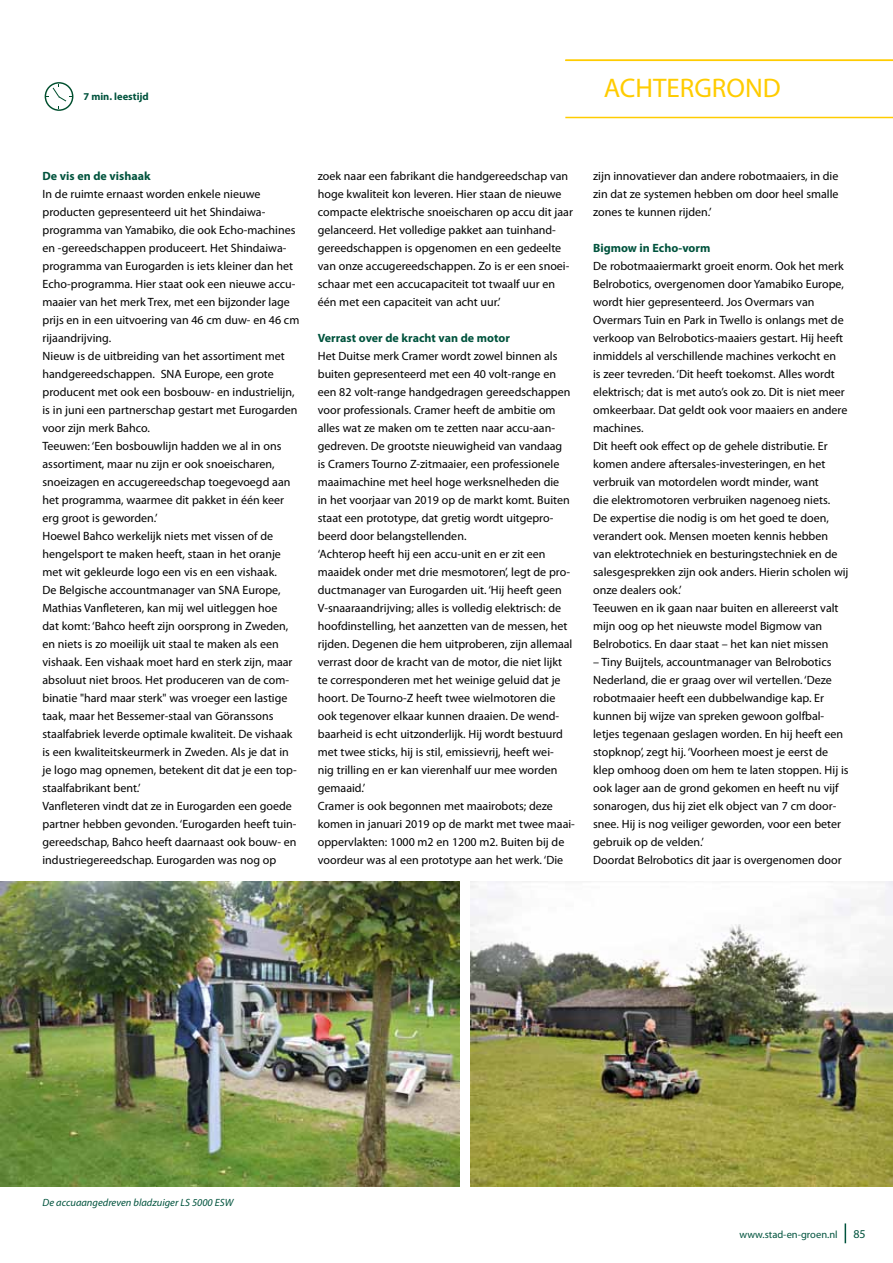
<style>
.page{position:relative;width:893px;height:1263px;background:#fff}
.page>*{position:absolute;margin:0;border:0;box-sizing:border-box;transform-origin:0 0}
.t1{font:27px "Myriad Pro";color:#fc0}
.t2{font:12px/18px "Myriad Pro";color:#000}
.t3{font:700 12px "Myriad Pro";color:#00533d}
.t4{font:12px "Myriad Pro";color:#00533d}
.t5{font:italic 10.5px "Myriad Pro";color:#00533d}
.t6{font:10.5px "Myriad Pro";color:#00533d}
.t7{font:700 10.5px "Myriad Pro";color:#00533d}
</style>
<div class="page">
<svg style="left:845px;top:1223px;width:1px;height:20px"></svg>
<hr style="left:565px;top:117px;width:328px;height:1px;background:#fc0">
<hr style="left:565px;top:60px;width:328px;height:1px;background:#fc0">
<svg style="left:45px;top:82px;width:28px;height:29px"></svg>
<img style="left:1px;top:881px;width:458px;height:305px">
<img style="left:471px;top:881px;width:422px;height:305px">
<p class="t7" style="left:83px;top:90px;width:67px">7 min. leestijd</p>
<h1 class="t1" style="left:604px;top:71px;width:179px">ACHTERGROND</h1>
<p class="t3" style="left:43px;top:168px;width:110px">De vis en de vishaak</p>
<p class="t2" style="left:43px;top:185px;width:258px">In de ruimte ernaast worden enkele nieuwe producten gepresenteerd uit het Shindaiwa&shy;programma van Yamabiko, die ook Echo-machines en -gereedschappen produceert. Het Shindaiwa&shy;programma van Eurogarden is iets kleiner dan het Echo-programma. Hier staat ook een nieuwe accu&shy;maaier van het merk Trex, met een bijzonder lage prijs en in een uitvoering van 46 cm duw- en 46 cm rijaandrijving.<br>Nieuw is de uitbreiding van het assortiment met handgereedschappen. SNA Europe, een grote producent met ook een bosbouw- en industrielijn, is in juni een partnerschap gestart met Eurogarden voor zijn merk Bahco.<br>Teeuwen: ‘Een bosbouwlijn hadden we al in ons assortiment, maar nu zijn er ook snoeischaren, snoeizagen en accugereedschap toegevoegd aan het programma, waarmee dit pakket in één keer erg groot is geworden.’<br>Hoewel Bahco werkelijk niets met vissen of de hengelsport te maken heeft, staan in het oranje met wit gekleurde logo een vis en een vishaak.<br>De Belgische accountmanager van SNA Europe, Mathias Vanfleteren, kan mij wel uitleggen hoe<br>dat komt: ‘Bahco heeft zijn oorsprong in Zweden, en niets is zo moeilijk uit staal te maken als een vishaak. Een vishaak moet hard en sterk zijn, maar absoluut niet broos. Het produceren van de com&shy;binatie "hard maar sterk" was vroeger een lastige taak, maar het Bessemer-staal van Göranssons staalfabriek leverde optimale kwaliteit. De vishaak is een kwaliteitskeurmerk in Zweden. Als je dat in je logo mag opnemen, betekent dit dat je een top&shy;staalfabrikant bent.’<br>Vanfleteren vindt dat ze in Eurogarden een goede partner hebben gevonden. ‘Eurogarden heeft tuin&shy;gereedschap, Bahco heeft daarnaast ook bouw- en industriegereedschap. Eurogarden was nog op</p>
<p class="t2" style="left:318px;top:167px;width:257px">zoek naar een fabrikant die handgereedschap van hoge kwaliteit kon leveren. Hier staan de nieuwe compacte elektrische snoeischaren op accu dit jaar gelanceerd. Het volledige pakket aan tuinhand&shy;gereedschappen is opgenomen en een gedeelte van onze accugereedschappen. Zo is er een snoei&shy;schaar met een accucapaciteit tot twaalf uur en één met een capaciteit van acht uur.’</p>
<p class="t3" style="left:318px;top:330px;width:194px">Verrast over de kracht van de motor</p>
<p class="t2" style="left:318px;top:347px;width:259px">Het Duitse merk Cramer wordt zowel binnen als buiten gepresenteerd met een 40 volt-range en een 82 volt-range handgedragen gereedschappen voor professionals. Cramer heeft de ambitie om alles wat ze maken om te zetten naar accu-aan&shy;gedreven. De grootste nieuwigheid van vandaag<br>is Cramers Tourno Z-zitmaaier, een professionele maaimachine met heel hoge werksnelheden die<br>in het voorjaar van 2019 op de markt komt. Buiten staat een prototype, dat gretig wordt uitgepro&shy;beerd door belangstellenden.<br>‘Achterop heeft hij een accu-unit en er zit een maaidek onder met drie mesmotoren’, legt de pro&shy;ductmanager van Eurogarden uit. ‘Hij heeft geen V-snaaraandrijving; alles is volledig elektrisch: de hoofdinstelling, het aanzetten van de messen, het rijden. Degenen die hem uitproberen, zijn allemaal verrast door de kracht van de motor, die niet lijkt te corresponderen met het weinige geluid dat je hoort. De Tourno-Z heeft twee wielmotoren die ook tegenover elkaar kunnen draaien. De wend&shy;baarheid is echt uitzonderlijk. Hij wordt bestuurd met twee sticks, hij is stil, emissievrij, heeft wei-<br>nig trilling en er kan vierenhalf uur mee worden gemaaid.’<br>Cramer is ook begonnen met maairobots; deze komen in januari 2019 op de markt met twee maai&shy;oppervlakten: 1000 m2 en 1200 m2. Buiten bij de voordeur was al een prototype aan het werk. ‘Die</p>
<p class="t2" style="left:593px;top:167px;width:247px;text-align:justify">zijn innovatiever dan andere robotmaaiers, in die zin dat ze systemen hebben om door heel smalle zones te kunnen rijden.’</p>
<p class="t3" style="left:593px;top:240px;width:119px">Bigmow in Echo-vorm</p>
<p class="t2" style="left:593px;top:257px;width:257px">De robotmaaiermarkt groeit enorm. Ook het merk Belrobotics, overgenomen door Yamabiko Europe, wordt hier gepresenteerd. Jos Overmars van Overmars Tuin en Park in Twello is onlangs met de verkoop van Belrobotics-maaiers gestart. Hij heeft inmiddels al verschillende machines verkocht en<br>is zeer tevreden. ‘Dit heeft toekomst. Alles wordt elektrisch; dat is met auto’s ook zo. Dit is niet meer omkeerbaar. Dat geldt ook voor maaiers en andere machines.<br>Dit heeft ook effect op de gehele distributie. Er komen andere aftersales-investeringen, en het verbruik van motordelen wordt minder, want<br>die elektromotoren verbruiken nagenoeg niets.<br>De expertise die nodig is om het goed te doen, verandert ook. Mensen moeten kennis hebben van elektrotechniek en besturingstechniek en de salesgesprekken zijn ook anders. Hierin scholen wij onze dealers ook.’<br>Teeuwen en ik gaan naar buiten en allereerst valt mijn oog op het nieuwste model Bigmow van Belrobotics. En daar staat – het kan niet missen</p>
<p class="t2" style="left:593px;top:653px;width:257px">– Tiny Buijtels, accountmanager van Belrobotics Nederland, die er graag over wil vertellen. ‘Deze robotmaaier heeft een dubbelwandige kap. Er kunnen bij wijze van spreken gewoon golfbal&shy;letjes tegenaan geslagen worden. En hij heeft een stopknop’, zegt hij. ‘Voorheen moest je eerst de klep omhoog doen om hem te laten stoppen. Hij is ook lager aan de grond gekomen en heeft nu vijf sonarogen, dus hij ziet elk object van 7 cm door&shy;snee. Hij is nog veiliger geworden, voor een beter gebruik op de velden.’<br>Doordat Belrobotics dit jaar is overgenomen door</p>
<p class="t5" style="left:43px;top:1196px;width:192px">De accuaangedreven bladzuiger LS 5000 ESW</p>
<p class="t6" style="left:739px;top:1228px;width:100px">www.stad-en-groen.nl</p>
<p class="t4" style="left:853px;top:1226px;width:14px">85</p>
</div>
